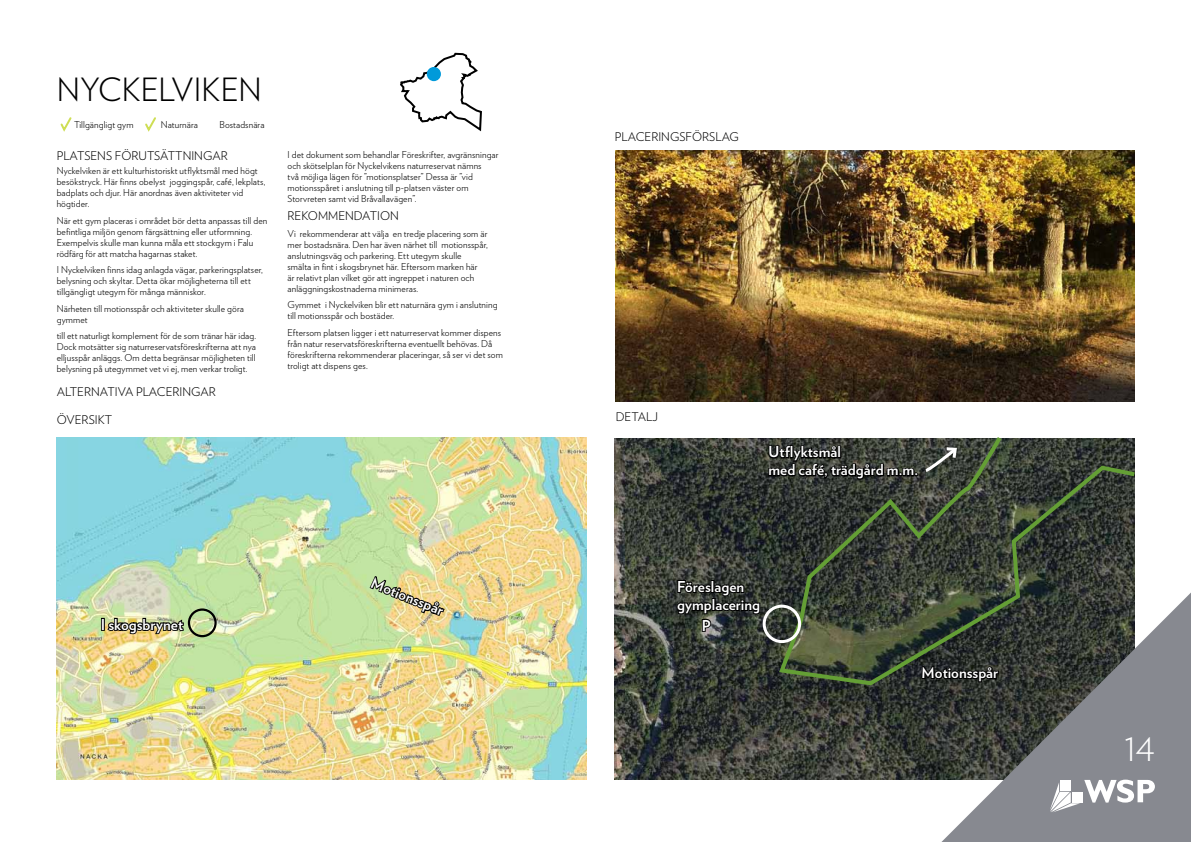
<style>
.page{position:relative;width:1191px;height:842px;background:#fff}
.page>*{position:absolute;margin:0;border:0;box-sizing:border-box;transform-origin:0 0}
.t1{font:300 32px "Verlag";color:#000}
.t2{font:300 32px "Verlag";color:#fff}
.t3{font:700 15px/18px "Verlag";letter-spacing:.005em;color:#fff}
.t4{font:300 12px "Verlag";color:#000}
.t5{font:300 9.5px/11px "Verlag";letter-spacing:.01em;color:#000}
</style>
<div class="page">
<img style="left:615px;top:438px;width:303px;height:342px">
<svg style="left:776px;top:437px;width:359px;height:250px;background:#3b4336"></svg>
<img style="left:57px;top:437px;width:529px;height:343px">
<img style="left:615px;top:150px;width:519px;height:251px">
<svg style="left:918px;top:587px;width:273px;height:255px;background:#686c6b"></svg>
<svg style="left:1050px;top:780px;width:105px;height:32px"></svg>
<div style="left:188px;top:608px;width:29px;height:29px;border:2px solid #000;border-radius:50%"></div>
<div style="left:101px;top:618px;width:4px;height:13px;border:2px solid #000"></div>
<svg style="left:106px;top:617px;width:79px;height:18px"></svg>
<svg style="left:60px;top:117px;width:12px;height:15px"></svg>
<svg style="left:145px;top:117px;width:11px;height:15px"></svg>
<svg style="left:400px;top:52px;width:82px;height:80px"></svg>
<div style="left:427px;top:67px;width:14px;height:14px;background:#009ada;border-radius:50%"></div>
<div style="left:762px;top:605px;width:39px;height:38px;border:3px solid #fff;border-radius:50%"></div>
<svg style="left:368px;top:575px;width:78px;height:42px;background:#b2ae78"></svg>
<svg style="left:920px;top:665px;width:80px;height:18px"></svg>
<svg style="left:675px;top:579px;width:86px;height:54px;background:#292d29"></svg>
<svg style="left:767px;top:444px;width:191px;height:37px;background:#31342f"></svg>
<h1 class="t1" style="left:57px;top:67px;width:21px">NYCKELV</h1>
<h1 class="t1" style="left:194px;top:67px;width:28px">IKEN</h1>
<p class="t5" style="left:74px;top:119px;width:61px">Tillgängligt gym</p>
<p class="t5" style="left:161px;top:119px;width:39px">N aturnära</p>
<p class="t5" style="left:219px;top:119px;width:47px">Bostadsnära</p>
<p class="t4" style="left:57px;top:147px;width:173px">Platsens förutsättni ngar</p>
<p class="t5" style="left:57px;top:165px;width:210px">Nyckelviken är ett kulturhistoriskt utflyktsmål med högt besökstryck. H är finns obelyst joggingspår, café, lekplats, badplats och djur. H är anordnas även aktiviteter vid högtider.</p>
<p class="t5" style="left:57px;top:214px;width:212px">N är ett gym placeras i området bör detta anpassas till den befintliga miljön genom färgsättning eller utformning.<br>Exempelvis skulle man kunna måla ett stockgym i Falu rödfärg för att matcha hagarnas staket.</p>
<p class="t5" style="left:57px;top:264px;width:208px">I Nyckelviken finns idag anlagda vägar, parkeringsplatser, belysning och skyltar. Detta ökar möjligheterna till ett tillgängligt utegym för många människor.</p>
<p class="t5" style="left:57px;top:302px;width:189px">N ärheten till motionsspår och aktiviteter skulle göra gymmet</p>
<p class="t5" style="left:57px;top:330px;width:201px;text-align:justify">till ett naturligt komplement för de som tränar här idag.<br>Dock motsätter sig naturreservatsföreskrifterna att nya elljusspår anläggs. Om detta begränsar möjligheten till belysning på utegymmet vet vi ej, men verkar troligt.</p>
<p class="t4" style="left:57px;top:383px;width:161px">Alternativa placeri ngar</p>
<p class="t5" style="left:287px;top:148px;width:212px">I det dokument som behandlar Föreskrifter, avgränsningar och skötselplan för Nyckelvikens naturreservat nämns<br>två möjliga lägen för ”motionsplatser” Dessa är ”vid motionsspåret i anslutning till p-platsen väster om Storvreten samt vid Bråvallavägen”.</p>
<p class="t4" style="left:287px;top:207px;width:113px">Rekommendation</p>
<p class="t5" style="left:287px;top:227px;width:202px">Vi rekommenderar att välja en tredje placering som är mer bostadsnära. Den har även närhet till motionsspår, anslutningsväg och parkering. Ett utegym skulle<br>smälta in fint i skogsbrynet här. Eftersom marken här<br>är relativt plan vilket gör att ingreppet i naturen och anläggningskostnaderna minimeras.</p>
<p class="t5" style="left:287px;top:299px;width:211px">Gymmet i Nyckelviken blir ett naturnära gym i anslutning till motionsspår och bostäder.</p>
<p class="t5" style="left:287px;top:326px;width:217px">Eftersom platsen ligger i ett naturreservat kommer dispens från natur reservatsföreskrifterna eventuellt behövas. Då föreskrifterna rekommenderar placeringar, så ser vi det som troligt att dispens ges.</p>
<p class="t4" style="left:615px;top:128px;width:126px">Placeri ngsförslag</p>
<p class="t4" style="left:57px;top:411px;width:57px">översi kt</p>
<p class="t4" style="left:615px;top:408px;width:44px">Detalj</p>
<h2 class="t3" style="left:768px;top:442px;width:151px">Utflyktsmål<br>med café, trädgård m.m.</h2>
<h2 class="t3" style="left:101px;top:615px;width:84px">I skogsbrynet</h2>
<h2 class="t3" style="left:376px;top:573px;width:78px;rotate:22deg">Motionsspår</h2>
<h2 class="t3" style="left:677px;top:577px;width:85px">Föreslagen gymplacering</h2>
<h2 class="t3" style="left:701px;top:616px;width:10px">P</h2>
<h2 class="t3" style="left:921px;top:663px;width:78px">Motionsspår</h2>
<h1 class="t2" style="left:1124px;top:726px;width:32px">14</h1>
</div>
